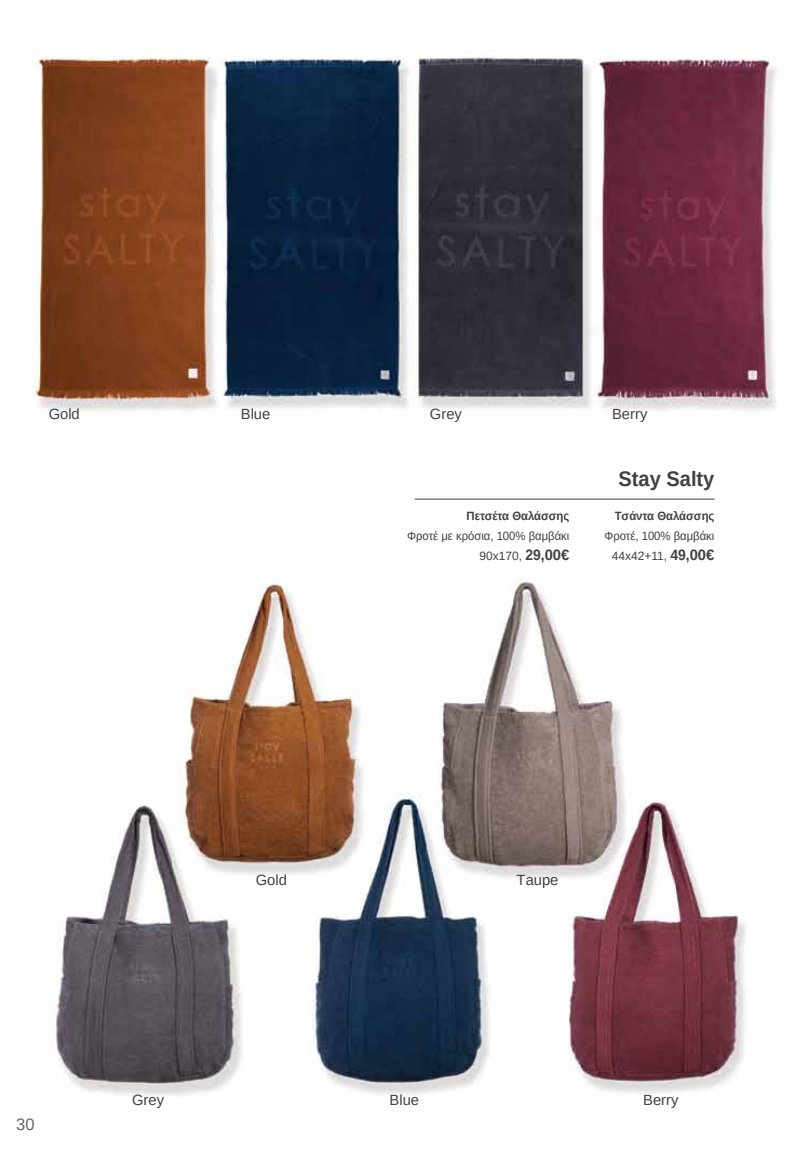
<style>
.page{position:relative;width:808px;height:1149px;background:#fff}
.page>*{position:absolute;margin:0;border:0;box-sizing:border-box;transform-origin:0 0}
.t1{font:700 21px "Arimo";color:#414042;scale:.95 1}
.t2{font:16.5px "Arimo";color:#636466}
.t3{font:14.7px "Arimo";color:#414042}
.t4{font:12px/19.5px "Arimo";color:#414042;text-align:right;scale:.94 1}
.t5{font:700 12px "Arimo";color:#414042;scale:.94 1}
.s1{font-weight:700;font-size:15px}
</style>
<div class="page">
<img style="left:33px;top:57px;width:744px;height:1039px">
<hr style="left:415px;top:498px;width:299px;height:1px;background:#414042">
<p class="t3" style="left:49px;top:405px;width:33px">Gold</p>
<p class="t3" style="left:241px;top:405px;width:31px">Blue</p>
<p class="t3" style="left:430px;top:405px;width:33px">Grey</p>
<p class="t5" style="left:466px;top:508px;width:111px">Πετσέτα Θαλάσσης</p>
<p class="t4" style="left:407px;top:526px;width:174px">Φροτέ με κρόσια, 100% βαμβάκι<br>90x170, <span class="s1">29,00€</span></p>
<p class="t3" style="left:612px;top:405px;width:37px">Berry</p>
<h1 class="t1" style="left:618px;top:464px;width:102px">Stay Salty</h1>
<p class="t5" style="left:615px;top:508px;width:108px">Tσάντα Θαλάσσης</p>
<p class="t4" style="left:604px;top:526px;width:119px">Φροτέ, 100% βαμβάκι<br>44x42+11, <span class="s1">49,00€</span></p>
<h2 class="t2" style="left:16px;top:1113px;width:20px">30</h2>
<p class="t3" style="left:132px;top:1089px;width:33px">Grey</p>
<p class="t3" style="left:256px;top:870px;width:33px">Gold</p>
<p class="t3" style="left:390px;top:1089px;width:31px">Blue</p>
<p class="t3" style="left:517px;top:870px;width:43px">Τaupe</p>
<p class="t3" style="left:643px;top:1089px;width:37px">Berry</p>
</div>
